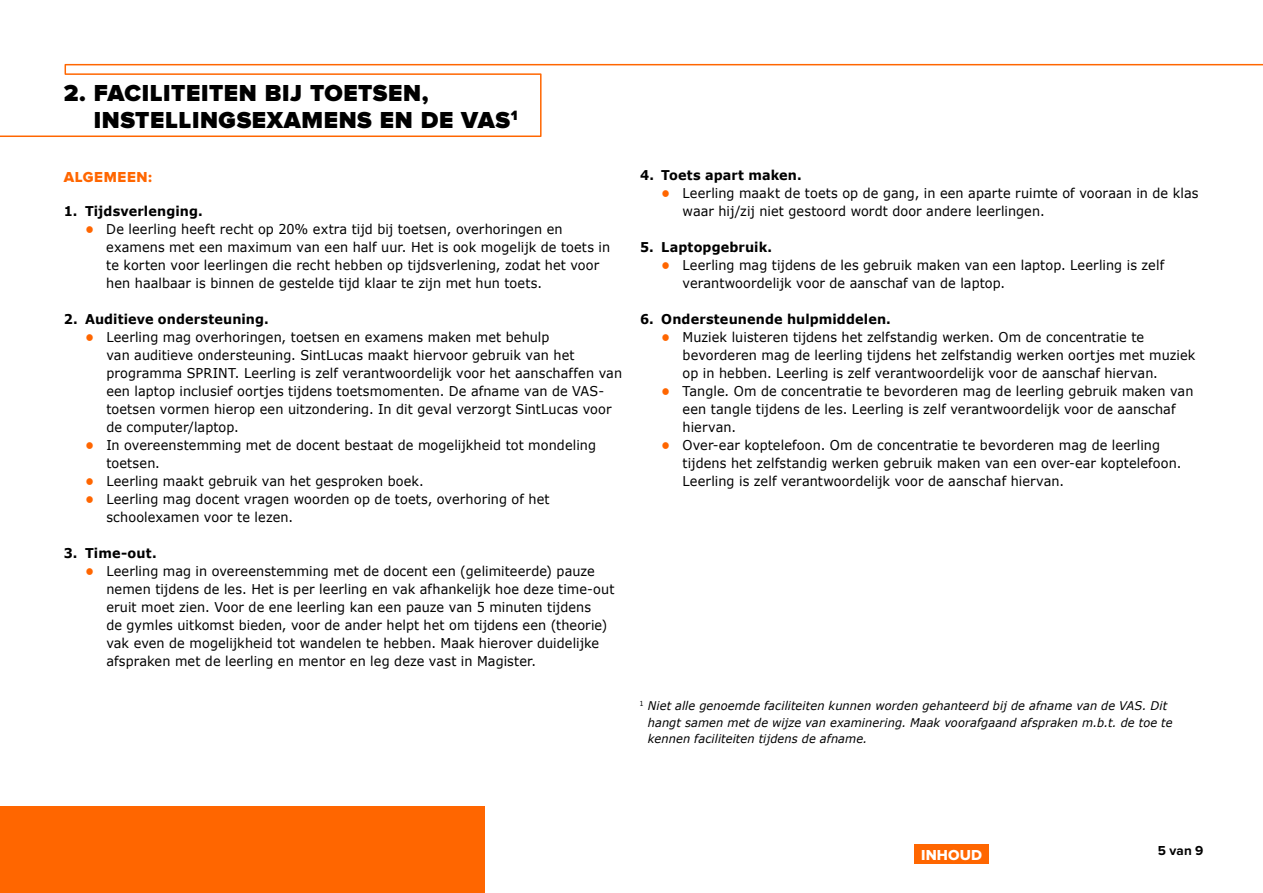
<style>
.page{position:relative;width:1263px;height:893px;background:#fff}
.page>*{position:absolute;margin:0;border:0;box-sizing:border-box;transform-origin:0 0}
.t1{font:900 24px/27px "Proxima Nova";letter-spacing:.025em;color:#000}
.t2{font:15px "Proxima Nova Extrabld";letter-spacing:.04em;color:#f60}
.t3{font:15px "Proxima Nova Extrabld";letter-spacing:.01em;color:#fff}
.t4{font:13.5px/18px "Verdana";letter-spacing:.005em;color:#000;scale:.95 1}
.t5{font:700 13.5px "Verdana";letter-spacing:.01em;color:#000;scale:.95 1}
.t6{font:700 13.5px "Proxima Nova";color:#000}
.t7{font:italic 12px/16.5px "Verdana";letter-spacing:.01em;color:#000;scale:.95 1}
.s1{font-weight:700;color:#f60}
</style>
<div class="page">
<div style="left:0;top:807px;width:485px;height:86px;background:#f60"></div>
<svg style="left:0;top:63px;width:1263px;height:74px"></svg>
<div style="left:914px;top:845px;width:75px;height:19px;background:#f60"></div>
<h1 class="t1" style="left:94px;top:81px;width:425px;text-indent:-30px">2. FACILITEITEN BIJ TOETSEN,<br>INSTELLINGSEXAMENS EN DE VAS<sup>1</sup></h1>
<p class="t2" style="left:64px;top:168px;width:90px">ALGEMEEN:</p>
<p class="t5" style="left:64px;top:202px;width:148px">1. Tijdsverlenging.</p>
<p class="t4" style="left:106px;top:220px;width:532px;text-indent:-21px"><span class="s1">•</span> De leerling heeft recht op 20% extra tijd bij toetsen, overhoringen en examens met een maximum van een half uur. Het is ook mogelijk de toets in te korten voor leerlingen die recht hebben op tijdsverlening, zodat het voor hen haalbaar is binnen de gestelde tijd klaar te zijn met hun toets.</p>
<p class="t5" style="left:64px;top:310px;width:217px">2. Auditieve ondersteuning.</p>
<p class="t4" style="left:106px;top:328px;width:544px;text-indent:-21px"><span class="s1">•</span> Leerling mag overhoringen, toetsen en examens maken met behulp<br>van auditieve ondersteuning. SintLucas maakt hiervoor gebruik van het programma SPRINT. Leerling is zelf verantwoordelijk voor het aanschaffen van een laptop inclusief oortjes tijdens toetsmomenten. De afname van de VAS&shy;toetsen vormen hierop een uitzondering. In dit geval verzorgt SintLucas voor de computer/laptop.</p>
<p class="t4" style="left:106px;top:436px;width:517px;text-indent:-21px"><span class="s1">•</span> In overeenstemming met de docent bestaat de mogelijkheid tot mondeling toetsen.</p>
<p class="t4" style="left:85px;top:472px;width:358px"><span class="s1">•</span> Leerling maakt gebruik van het gesproken boek.</p>
<p class="t4" style="left:106px;top:490px;width:468px;text-indent:-21px"><span class="s1">•</span> Leerling mag docent vragen woorden op de toets, overhoring of het schoolexamen voor te lezen.</p>
<p class="t5" style="left:64px;top:543px;width:99px">3. Time-out.</p>
<p class="t4" style="left:106px;top:562px;width:536px;text-indent:-21px"><span class="s1">•</span> Leerling mag in overeenstemming met de docent een (gelimiteerde) pauze nemen tijdens de les. Het is per leerling en vak afhankelijk hoe deze time-out eruit moet zien. Voor de ene leerling kan een pauze van 5 minuten tijdens<br>de gymles uitkomst bieden, voor de ander helpt het om tijdens een (theorie) vak even de mogelijkheid tot wandelen te hebben. Maak hierover duidelijke afspraken met de leerling en mentor en leg deze vast in Magister.</p>
<p class="t5" style="left:640px;top:165px;width:172px">4. Toets apart maken.</p>
<p class="t4" style="left:682px;top:184px;width:545px;text-indent:-21px"><span class="s1">•</span> Leerling maakt de toets op de gang, in een aparte ruimte of vooraan in de klas waar hij/zij niet gestoord wordt door andere leerlingen.</p>
<p class="t5" style="left:640px;top:237px;width:141px">5. Laptopgebruik.</p>
<p class="t4" style="left:682px;top:256px;width:508px;text-indent:-21px"><span class="s1">•</span> Leerling mag tijdens de les gebruik maken van een laptop. Leerling is zelf verantwoordelijk voor de aanschaf van de laptop.</p>
<p class="t5" style="left:640px;top:309px;width:266px">6. Ondersteunende hulpmiddelen.</p>
<p class="t4" style="left:683px;top:328px;width:541px;text-indent:-21px"><span class="s1">•</span> Muziek luisteren tijdens het zelfstandig werken. Om de concentratie te bevorderen mag de leerling tijdens het zelfstandig werken oortjes met muziek op in hebben. Leerling is zelf verantwoordelijk voor de aanschaf hiervan.</p>
<p class="t4" style="left:683px;top:382px;width:539px;text-indent:-21px"><span class="s1">•</span> Tangle. Om de concentratie te bevorderen mag de leerling gebruik maken van een tangle tijdens de les. Leerling is zelf verantwoordelijk voor de aanschaf hiervan.</p>
<p class="t4" style="left:683px;top:436px;width:527px;text-indent:-21px"><span class="s1">•</span> Over-ear koptelefoon. Om de concentratie te bevorderen mag de leerling tijdens het zelfstandig werken gebruik maken van een over-ear koptelefoon.<br>Leerling is zelf verantwoordelijk voor de aanschaf hiervan.</p>
<p class="t7" style="left:648px;top:698px;width:554px;text-indent:-8px"><sup>1</sup> Niet alle genoemde faciliteiten kunnen worden gehanteerd bij de afname van de VAS. Dit hangt samen met de wijze van examinering. Maak voorafgaand afspraken m.b.t. de toe te kennen faciliteiten tijdens de afname.</p>
<p class="t3" style="left:921px;top:847px;width:62px">INHOUD</p>
<p class="t6" style="left:1158px;top:842px;width:47px">5 van 9</p>
</div>
